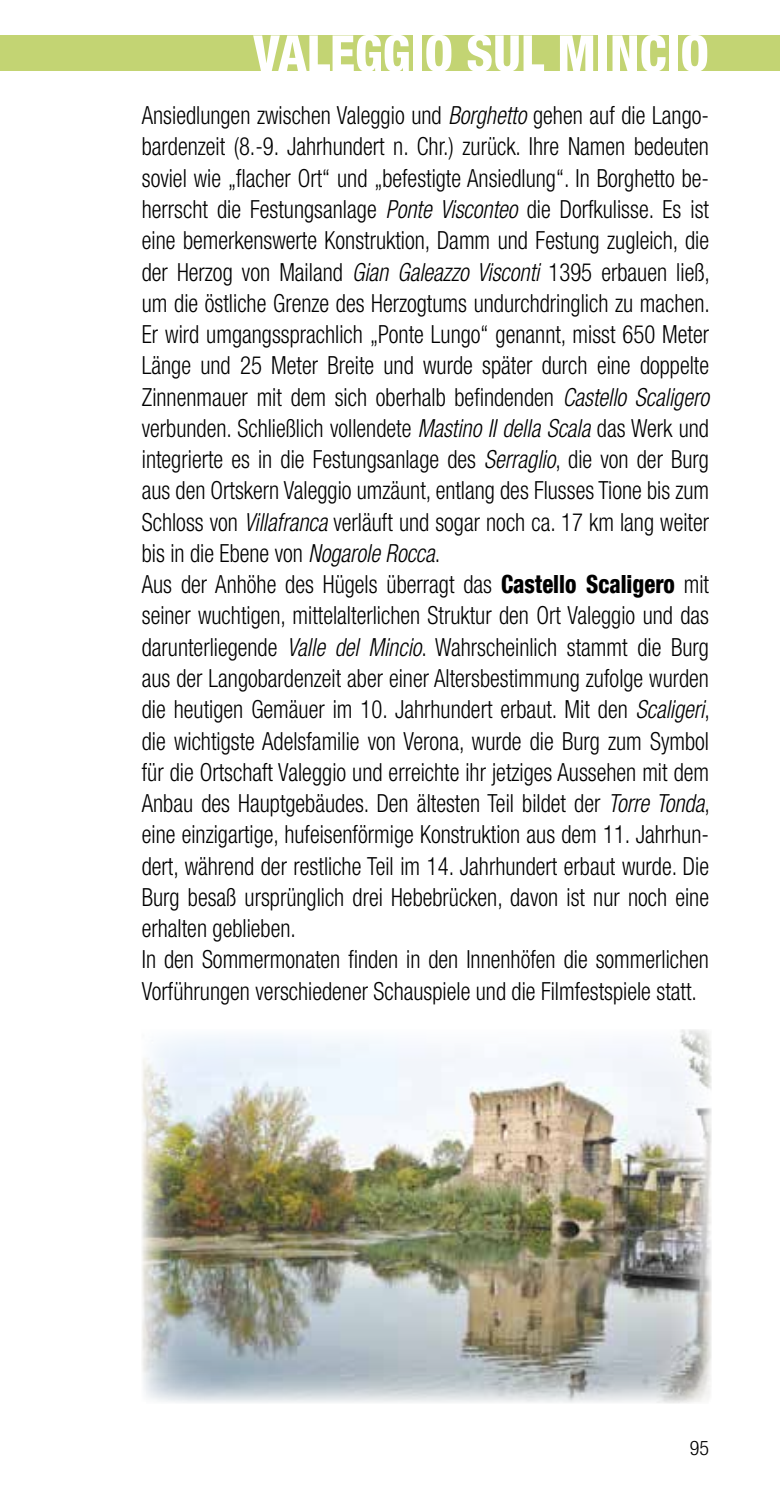
<style>
.page{position:relative;width:780px;height:1489px;background:#fff}
.page>*{position:absolute;margin:0;border:0;box-sizing:border-box;transform-origin:0 0}
.t1{font:800 condensed 50px "Helvetica Neue LT Com";color:#fff}
.t2{font:300 condensed 25px/31.2px "Helvetica Neue LT Com";color:#000;scale:.91 1}
.t3{font:300 condensed 20px "Helvetica Neue LT Com";color:#000}
.s1{font-style:italic}
.s2{font-weight:800}
</style>
<div class="page">
<div style="left:0;top:35px;width:780px;height:36px;background:#c3d473"></div>
<img style="left:142px;top:1029px;width:569px;height:374px">
<h1 class="t1" style="left:253px;top:23px;width:457px">VALEGGIO SUL MINCIO</h1>
<p class="t2" style="left:142px;top:100px;width:625px">Ansiedlungen zwischen Valeggio und <span class="s1">Borghetto</span> gehen auf die Lango&shy;bardenzeit (8.-9. Jahrhundert n. Chr.) zurück. Ihre Namen bedeuten soviel wie „flacher Ort“ und „befestigte Ansiedlung“. In Borghetto be&shy;herrscht die Festungsanlage <span class="s1">Ponte Visconteo</span> die Dorfkulisse. Es ist eine bemerkenswerte Konstruktion, Damm und Festung zugleich, die der Herzog von Mailand <span class="s1">Gian Galeazzo Visconti</span> 1395 erbauen ließ, um die östliche Grenze des Herzogtums undurchdringlich zu machen.<br>Er wird umgangssprachlich „Ponte Lungo“ genannt, misst 650 Meter Länge und 25 Meter Breite und wurde später durch eine doppelte Zinnenmauer mit dem sich oberhalb befindenden <span class="s1">Castello Scaligero </span>verbunden. Schließlich vollendete <span class="s1">Mastino II della Scala</span> das Werk und integrierte es in die Festungsanlage des <span class="s1">Serraglio</span>, die von der Burg aus den Ortskern Valeggio umzäunt, entlang des Flusses Tione bis zum Schloss von <span class="s1">Villafranca</span> verläuft und sogar noch ca. 17 km lang weiter bis in die Ebene von <span class="s1">Nogarole Rocca</span>.<br>Aus der Anhöhe des Hügels überragt das <span class="s2">Castello Scaligero</span> mit seiner wuchtigen, mittelalterlichen Struktur den Ort Valeggio und das darunterliegende <span class="s1">Valle del Mincio</span>. Wahrscheinlich stammt die Burg aus der Langobardenzeit aber einer Altersbestimmung zufolge wurden die heutigen Gemäuer im 10. Jahrhundert erbaut. Mit den <span class="s1">Scaligeri</span>, die wichtigste Adelsfamilie von Verona, wurde die Burg zum Symbol für die Ortschaft Valeggio und erreichte ihr jetziges Aussehen mit dem Anbau des Hauptgebäudes. Den ältesten Teil bildet der <span class="s1">Torre Tonda</span>, eine einzigartige, hufeisenförmige Konstruktion aus dem 11. Jahrhun&shy;dert, während der restliche Teil im 14. Jahrhundert erbaut wurde. Die Burg besaß ursprünglich drei Hebebrücken, davon ist nur noch eine erhalten geblieben.<br>In den Sommermonaten finden in den Innenhöfen die sommerlichen Vorführungen verschiedener Schauspiele und die Filmfestspiele statt.</p>
<p class="t3" style="left:689px;top:1435px;width:21px">95</p>
</div>
